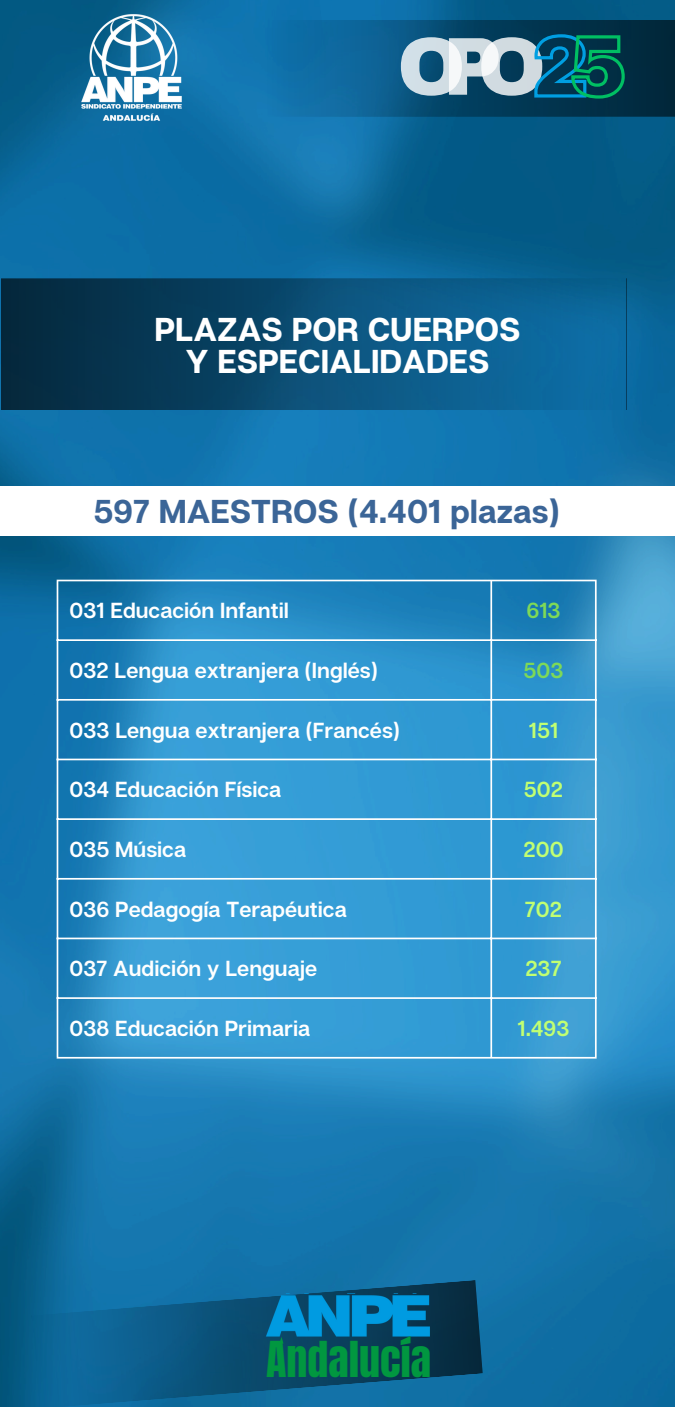
<style>
.page{position:relative;width:675px;height:1407px;background:#fff}
.page>*{position:absolute;margin:0;border:0;box-sizing:border-box;transform-origin:0 0}
.t1{font:900 82.12px "Archivo";color:#fff}
.t2{font:42.08px "Anton";color:#019740}
.t3{font:700 33px/32.6px "Articulat CF";color:#fff;text-align:center}
.t4{font:700 33px "Articulat CF";color:#3b6597}
.t5{font:600 21.75px "Articulat CF";color:#fff}
.t6{font:600 21.75px "Articulat CF";color:#c1ff72}
.t7{font:600 21.75px "Articulat CF";color:#7ed957}
.s1{font-size:85.8px;color:rgb(0 0 0/0)}
</style>
<div class="page">
<img style="left:0;top:0;width:675px;height:1406px">
<svg style="left:266px;top:20px;width:409px;height:96px;background:#074e76"></svg>
<div style="left:1px;top:278px;width:626px;height:132px;background:linear-gradient(to right,#05273b,#0e72ac)"></div>
<div style="left:0;top:486px;width:675px;height:50px;background:#fff"></div>
<hr style="left:57px;top:581px;width:1px;height:475px;background:#fff">
<hr style="left:490px;top:581px;width:2px;height:475px;background:#fff">
<hr style="left:595px;top:581px;width:2px;height:475px;background:#fff">
<hr style="left:57px;top:579px;width:540px;height:2px;background:#fff">
<hr style="left:57px;top:639px;width:540px;height:2px;background:#fff">
<hr style="left:57px;top:699px;width:540px;height:1px;background:#fff">
<hr style="left:57px;top:758px;width:540px;height:2px;background:#fff">
<hr style="left:57px;top:818px;width:540px;height:2px;background:#fff">
<hr style="left:57px;top:877px;width:540px;height:2px;background:#fff">
<hr style="left:57px;top:937px;width:540px;height:2px;background:#fff">
<hr style="left:57px;top:997px;width:540px;height:1px;background:#fff">
<hr style="left:57px;top:1056px;width:540px;height:2px;background:#fff">
<svg style="left:533px;top:33px;width:93px;height:111px;background:#015268"></svg>
<img style="left:50px;top:0;width:162px;height:149px">
<svg style="left:32px;top:1279px;width:451px;height:127px;background:#0c5883"></svg>
<img style="left:265px;top:1293px;width:165px;height:43px">
<svg style="left:279px;top:1336px;width:4px;height:7px"></svg>
<p class="t1" style="left:397px;top:23px;width:193px">OPO<span class="s1">2</span></p>
<p class="t3" style="left:154px;top:311px;width:368px">PLAZAS POR CUERPOS<br>Y ESPECIALIDADES</p>
<p class="t4" style="left:94px;top:491px;width:468px">597 MAESTROS (4.401 plazas)</p>
<p class="t5" style="left:70px;top:597px;width:221px">031 Educación Infantil</p>
<p class="t7" style="left:526px;top:597px;width:36px">613</p>
<p class="t5" style="left:70px;top:656px;width:310px">032 Lengua extranjera (Inglés)</p>
<p class="t7" style="left:524px;top:656px;width:41px">503</p>
<p class="t5" style="left:70px;top:716px;width:332px">033 Lengua extranjera (Francés)</p>
<p class="t6" style="left:529px;top:716px;width:31px">151</p>
<p class="t5" style="left:70px;top:776px;width:213px">034 Educación Física</p>
<p class="t6" style="left:524px;top:776px;width:41px">502</p>
<h2 class="t5" style="left:70px;top:835px;width:118px">035 Música</h2>
<p class="t6" style="left:524px;top:835px;width:41px">200</p>
<p class="t5" style="left:70px;top:895px;width:279px">036 Pedagogía Terapéutica</p>
<p class="t6" style="left:525px;top:895px;width:39px">702</p>
<p class="t5" style="left:70px;top:955px;width:249px">037 Audición y Lenguaje</p>
<p class="t6" style="left:525px;top:955px;width:38px">237</p>
<p class="t5" style="left:70px;top:1014px;width:242px">038 Educación Primaria</p>
<p class="t6" style="left:517px;top:1014px;width:54px">1.493</p>
<p class="t2" style="left:266px;top:1328px;width:166px">Andalucía</p>
</div>
